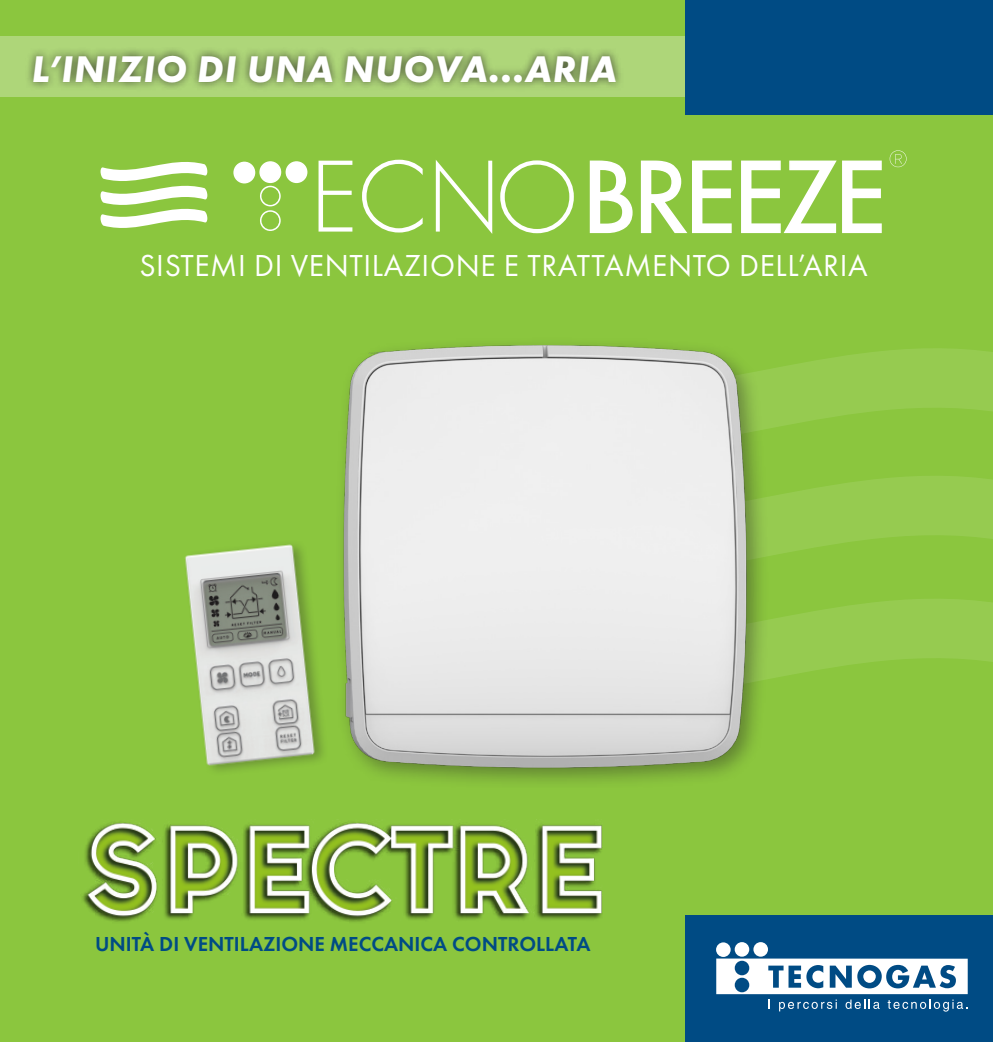
<style>
.page{position:relative;width:993px;height:1042px;background:#fff}
.page>*{position:absolute;margin:0;border:0;box-sizing:border-box;transform-origin:0 0}
.t1{font:italic 700 38.5px "Futura PT";letter-spacing:.02em;color:#fff}
.t2{font:31.5px "Futura PT";letter-spacing:.02em;color:#fff}
.t3{font:600 21px "Futura PT";color:#004b84}
</style>
<div class="page">
<div style="left:0;top:0;width:992px;height:1042px;background:#8bc63e"></div>
<svg style="left:784px;top:348px;width:208px;height:77px;fill:#96cb50"></svg>
<svg style="left:784px;top:614px;width:208px;height:62px;fill:#96cb50"></svg>
<svg style="left:784px;top:476px;width:208px;height:138px;fill:#93ca4c"></svg>
<div style="left:685px;top:915px;width:307px;height:127px;background:#004b84"></div>
<div style="left:716px;top:958px;width:251px;height:36px;background:#fff"></div>
<svg style="left:779px;top:999px;width:57px;height:12px"></svg>
<svg style="left:845px;top:999px;width:34px;height:10px"></svg>
<svg style="left:887px;top:999px;width:80px;height:12px"></svg>
<div style="left:715px;top:942px;width:15px;height:15px;background:#fff;border-radius:50%"></div>
<div style="left:734px;top:942px;width:15px;height:14px;background:#fff;border-radius:50%"></div>
<div style="left:753px;top:942px;width:14px;height:14px;background:#fff;border-radius:50%"></div>
<div style="left:734px;top:961px;width:15px;height:14px;background:#004b84;border-radius:50%"></div>
<div style="left:734px;top:978px;width:15px;height:14px;background:#004b84;border-radius:50%"></div>
<svg style="left:768px;top:965px;width:32px;height:22px"></svg>
<svg style="left:806px;top:965px;width:17px;height:23px"></svg>
<svg style="left:829px;top:965px;width:22px;height:22px"></svg>
<svg style="left:857px;top:965px;width:98px;height:23px"></svg>
<svg style="left:889px;top:150px;width:17px;height:17px"></svg>
<svg style="left:233px;top:161px;width:74px;height:70px"></svg>
<svg style="left:318px;top:161px;width:34px;height:71px"></svg>
<svg style="left:362px;top:160px;width:60px;height:72px"></svg>
<svg style="left:435px;top:160px;width:57px;height:74px"></svg>
<svg style="left:500px;top:160px;width:73px;height:73px"></svg>
<svg style="left:589px;top:161px;width:43px;height:72px"></svg>
<svg style="left:640px;top:161px;width:91px;height:72px"></svg>
<svg style="left:741px;top:161px;width:140px;height:72px"></svg>
<svg style="left:100px;top:162px;width:107px;height:66px"></svg>
<img style="left:344px;top:345px;width:440px;height:437px">
<img style="left:185px;top:491px;width:159px;height:280px">
<img style="left:82px;top:822px;width:521px;height:100px">
<div style="left:0;top:36px;width:700px;height:60px;background:#aed679"></div>
<div style="left:685px;top:0;width:307px;height:115px;background:#004b84"></div>
<div style="left:24px;top:46px;width:600px;height:46px;background:#231f20;opacity:.75"></div>
<p class="t1" style="left:32px;top:45px;width:586px">L’INIZIO DI UNA NUOVA...ARIA</p>
<p class="t2" style="left:139px;top:247px;width:729px">SISTEMI DI VENTILAZIONE E TRATTAMENTO DELL’ARIA</p>
<p class="t3" style="left:95px;top:931px;width:497px">UNITÀ DI VENTILAZIONE MECCANICA CONTROLLATA</p>
</div>
